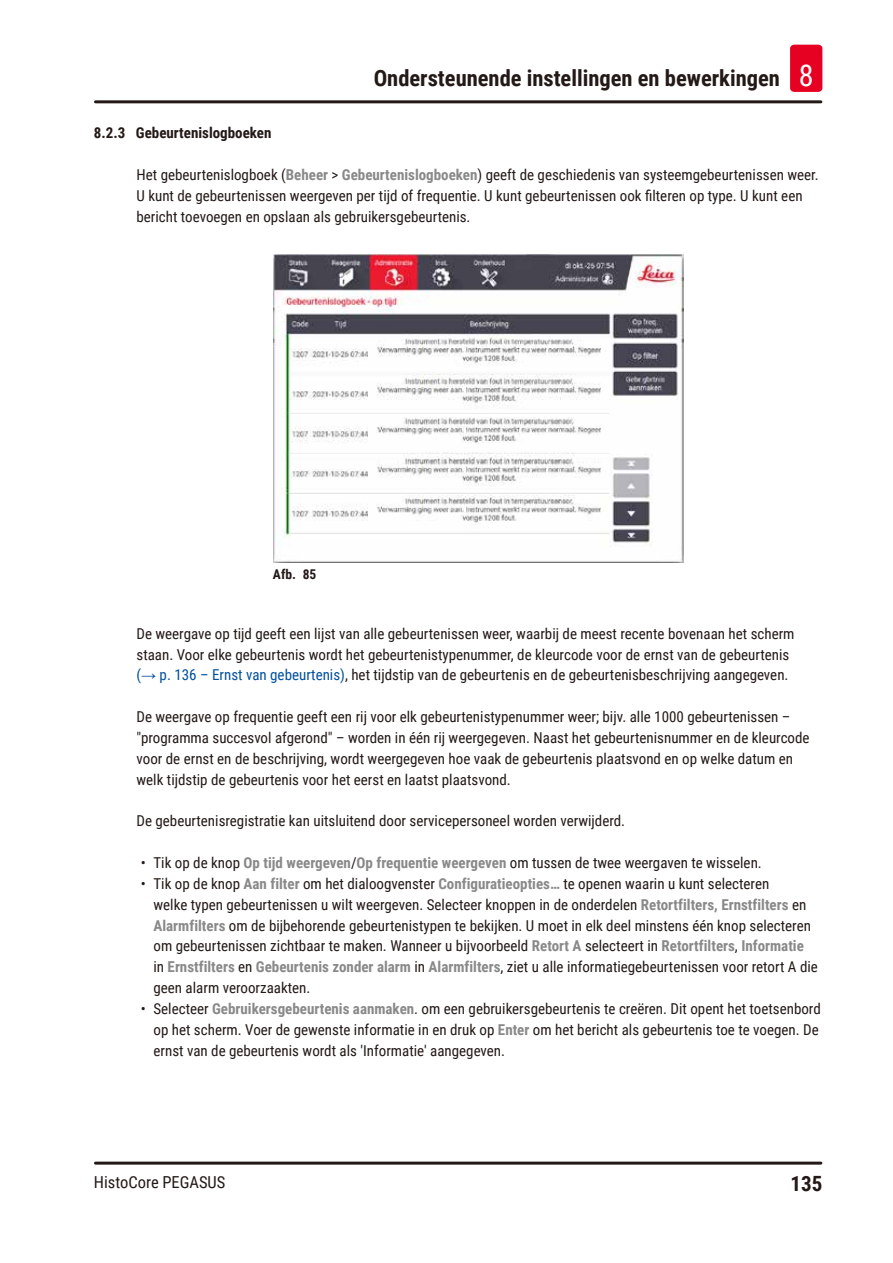
<style>
.page{position:relative;width:893px;height:1263px;background:#fff}
.page>*{position:absolute;margin:0;border:0;box-sizing:border-box;transform-origin:0 0}
.t1{font:700 22.5px "Roboto Condensed";color:#231916}
.t2{font:700 21px "Roboto Condensed";color:#231916}
.t3{font:16.5px "Roboto Condensed";color:#231916}
.Description_text{font:15px/20.9px "Roboto Condensed";color:#231916}
.t4{font:700 15px "Roboto Condensed";color:#231916}
.t5{font:700 13.5px "Roboto Condensed";color:#231916}
.s1{font-weight:400;font-size:30px;color:#fff}
.s2{font-weight:700;color:#898989}
.s3{color:#00509e}
.s4{font-family:"Arial";color:#00509e}
</style>
<div class="page">
<hr style="left:95px;top:100px;width:726px;height:3px;background:#231916">
<hr style="left:95px;top:1161px;width:726px;height:3px;background:#231916">
<div style="left:790px;top:45px;width:32px;height:47px;background:#e60021;border-radius:4px"></div>
<img style="left:273px;top:254px;width:411px;height:309px">
<h1 class="t1" style="left:374px;top:63px;width:441px">Ondersteunende instellingen en bewerkingen <span class="s1">8</span></h1>
<p class="t4" style="left:94px;top:122px;width:179px">8.2.3 Gebeurtenislogboeken</p>
<p class="Description_text" style="left:136px;top:164px;width:684px">Het gebeurtenislogboek (<span class="s2">Beheer</span> &gt; <span class="s2">Gebeurtenislogboeken</span>) geeft de geschiedenis van systeemgebeurtenissen weer.<br>U kunt de gebeurtenissen weergeven per tijd of frequentie. U kunt gebeurtenissen ook filteren op type. U kunt een bericht toevoegen en opslaan als gebruikersgebeurtenis.</p>
<p class="t5" style="left:273px;top:565px;width:45px">Afb. 85</p>
<p class="Description_text" style="left:136px;top:622px;width:660px">De weergave op tijd geeft een lijst van alle gebeurtenissen weer, waarbij de meest recente bovenaan het scherm staan. Voor elke gebeurtenis wordt het gebeurtenistypenummer, de kleurcode voor de ernst van de gebeurtenis <span class="s3">(</span><span class="s4">→</span> <span class="s3">p. 136 – Ernst van gebeurtenis)</span>, het tijdstip van de gebeurtenis en de gebeurtenisbeschrijving aangegeven.</p>
<p class="Description_text" style="left:136px;top:706px;width:675px">De weergave op frequentie geeft een rij voor elk gebeurtenistypenummer weer; bijv. alle 1000 gebeurtenissen – "programma succesvol afgerond" – worden in één rij weergegeven. Naast het gebeurtenisnummer en de kleurcode voor de ernst en de beschrijving, wordt weergegeven hoe vaak de gebeurtenis plaatsvond en op welke datum en welk tijdstip de gebeurtenis voor het eerst en laatst plaatsvond.</p>
<p class="Description_text" style="left:136px;top:810px;width:490px">De gebeurtenisregistratie kan uitsluitend door servicepersoneel worden verwijderd.</p>
<p class="Description_text" style="left:141px;top:852px;width:623px">• Tik op de knop <span class="s2">Op tijd weergeven</span>/<span class="s2">Op frequentie weergeven</span> om tussen de twee weergaven te wisselen.</p>
<p class="Description_text" style="left:153px;top:872px;width:666px;text-indent:-13px">• Tik op de knop <span class="s2">Aan filter</span> om het dialoogvenster <span class="s2">Configuratieopties…</span> te openen waarin u kunt selecteren<br>welke typen gebeurtenissen u wilt weergeven. Selecteer knoppen in de onderdelen <span class="s2">Retortfilters, Ernstfilters</span> en <span class="s2">Alarmfilters</span> om de bijbehorende gebeurtenistypen te bekijken. U moet in elk deel minstens één knop selecteren om gebeurtenissen zichtbaar te maken. Wanneer u bijvoorbeeld <span class="s2">Retort A</span> selecteert in <span class="s2">Retortfilters</span>, <span class="s2">Informatie </span>in <span class="s2">Ernstfilters</span> en <span class="s2">Gebeurtenis zonder alarm</span> in <span class="s2">Alarmfilters</span>, ziet u alle informatiegebeurtenissen voor retort A die geen alarm veroorzaakten.</p>
<p class="Description_text" style="left:153px;top:998px;width:669px;text-indent:-13px">• Selecteer <span class="s2">Gebruikersgebeurtenis aanmaken</span>. om een gebruikersgebeurtenis te creëren. Dit opent het toetsenbord op het scherm. Voer de gewenste informatie in en druk op <span class="s2">Enter</span> om het bericht als gebeurtenis toe te voegen. De ernst van de gebeurtenis wordt als 'Informatie' aangegeven.</p>
<p class="t3" style="left:94px;top:1170px;width:133px">HistoCore PEGASUS</p>
<h2 class="t2" style="left:790px;top:1169px;width:33px">135</h2>
</div>
